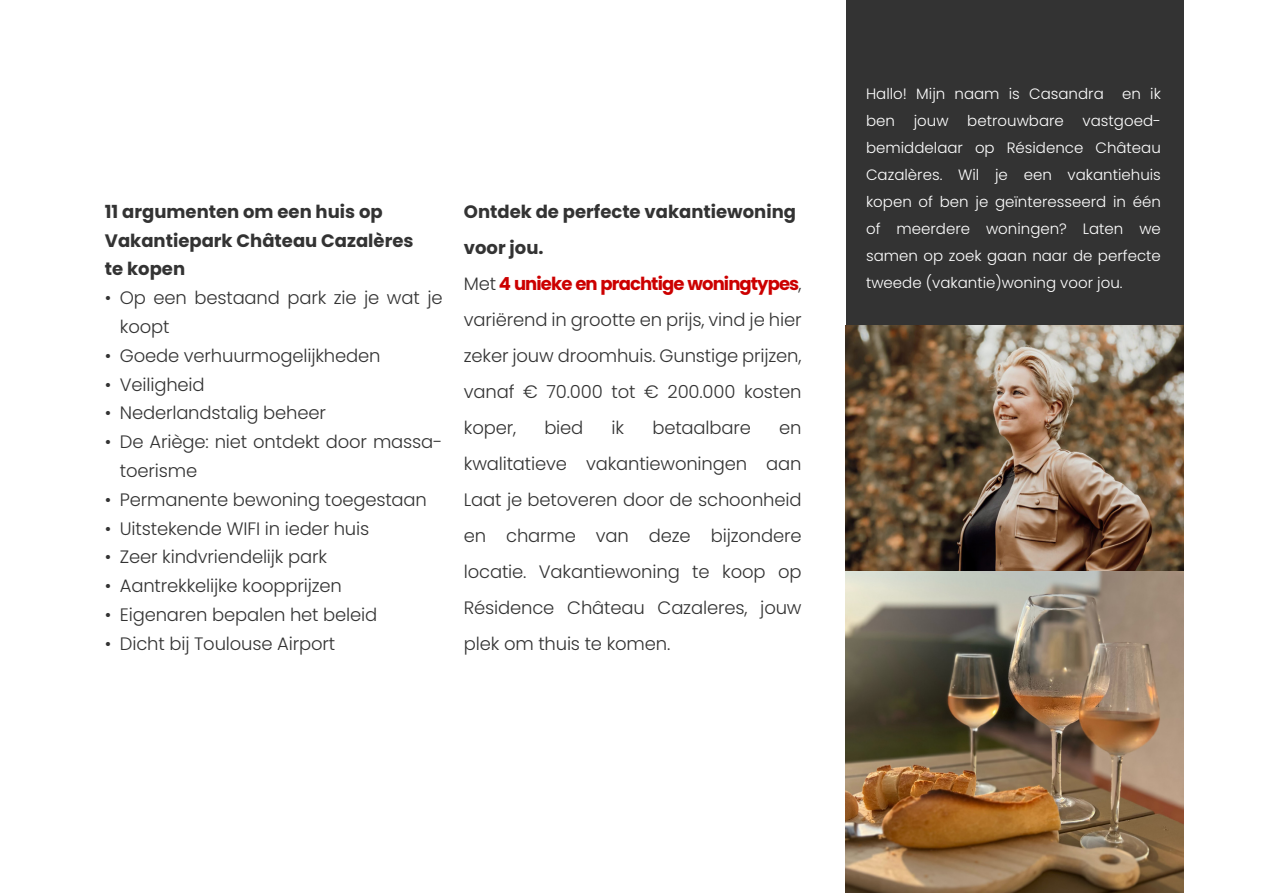
<style>
.page{position:relative;width:1263px;height:893px;background:#fff}
.page>*{position:absolute;margin:0;border:0;box-sizing:border-box;transform-origin:0 0}
.t1{font:300 18px/36px "Poppins";letter-spacing:-.01em;color:#333}
.t2{font:700 18px/36px "Poppins";color:#333}
.t3{font:300 15px/27px "Poppins";color:#fff}
.s1{font-weight:700;color:#c00}
</style>
<div class="page">
<div style="left:846px;top:0;width:337px;height:326px;background:#333"></div>
<img style="left:846px;top:326px;width:337px;height:246px">
<img style="left:846px;top:572px;width:337px;height:321px">
<p class="t2" style="left:105px;top:193px;width:279px">11 argumenten om een huis op</p>
<p class="t2" style="left:105px;top:222px;width:310px">Vakantiepark Château Cazalères</p>
<p class="t2" style="left:105px;top:251px;width:82px">te kopen</p>
<p class="t1" style="left:120px;top:283px;width:324px;line-height:28.8px;text-indent:-15px">• Op een bestaand park zie je wat je koopt</p>
<p class="t1" style="left:105px;top:337px;width:277px">• Goede verhuurmogelijkheden</p>
<p class="t1" style="left:105px;top:366px;width:101px">• Veiligheid</p>
<p class="t1" style="left:105px;top:395px;width:223px">• Nederlandstalig beheer</p>
<p class="t1" style="left:120px;top:427px;width:324px;line-height:28.8px;text-indent:-15px">• De Ariège: niet ontdekt door massa&shy;toerisme</p>
<p class="t1" style="left:105px;top:481px;width:324px">• Permanente bewoning toegestaan</p>
<p class="t1" style="left:105px;top:510px;width:266px">• Uitstekende WIFI in ieder huis</p>
<p class="t1" style="left:105px;top:539px;width:224px">• Zeer kindvriendelijk park</p>
<p class="t1" style="left:105px;top:568px;width:239px">• Aantrekkelijke koopprijzen</p>
<p class="t1" style="left:105px;top:597px;width:274px">• Eigenaren bepalen het beleid</p>
<p class="t1" style="left:105px;top:625px;width:232px">• Dicht bij Toulouse Airport</p>
<p class="t2" style="left:464px;top:193px;width:334px">Ontdek de perfecte vakantiewoning voor jou.</p>
<p class="t1" style="left:464px;top:265px;width:339px;text-align:justify">Met <span class="s1">4 unieke en prachtige woningtypes</span>, variërend in grootte en prijs, vind je hier zeker jouw droomhuis. Gunstige prijzen,</p>
<p class="t1" style="left:464px;top:373px;width:339px">vanaf € 70.000 tot € 200.000 kosten</p>
<p class="t1" style="left:464px;top:409px;width:54px">koper,</p>
<p class="t1" style="left:544px;top:409px;width:41px">bied</p>
<p class="t1" style="left:612px;top:409px;width:14px">ik</p>
<p class="t1" style="left:652px;top:409px;width:100px">betaalbare</p>
<p class="t1" style="left:779px;top:409px;width:24px">en</p>
<p class="t1" style="left:464px;top:445px;width:339px">kwalitatieve vakantiewoningen aan<br>Laat je betoveren door de schoonheid</p>
<p class="t1" style="left:464px;top:517px;width:339px">en charme van deze bijzondere</p>
<p class="t1" style="left:464px;top:553px;width:339px">locatie. Vakantiewoning te koop op</p>
<p class="t1" style="left:464px;top:589px;width:339px">Résidence Château Cazaleres, jouw</p>
<p class="t1" style="left:464px;top:625px;width:208px">plek om thuis te komen.</p>
<p class="t3" style="left:866px;top:80px;width:296px">Hallo! Mijn naam is Casandra en ik ben jouw betrouwbare vastgoed-</p>
<p class="t3" style="left:866px;top:134px;width:296px">bemiddelaar op Résidence Château<br>Cazalères. Wil je een vakantiehuis</p>
<p class="t3" style="left:866px;top:188px;width:296px">kopen of ben je geïnteresseerd in één of meerdere woningen? Laten we</p>
<p class="t3" style="left:866px;top:242px;width:296px">samen op zoek gaan naar de perfecte</p>
<p class="t3" style="left:866px;top:269px;width:258px">tweede (vakantie)woning voor jou.</p>
</div>
